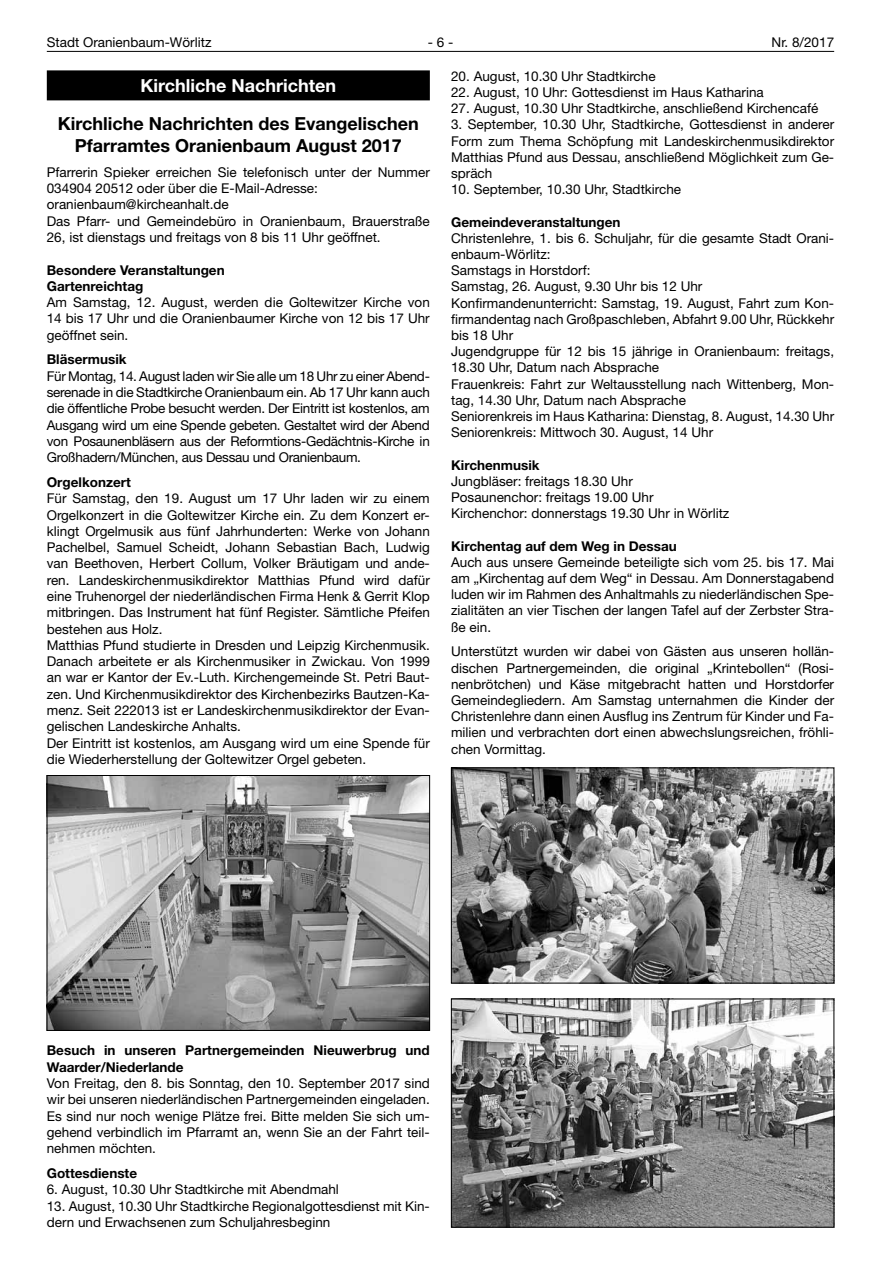
<style>
.page{position:relative;width:881px;height:1263px;background:#fff}
.page>*{position:absolute;margin:0;border:0;box-sizing:border-box;transform-origin:0 0}
.t1{font:700 18px/21.8px "Helvetica Neue LT";color:#000;text-align:center}
.t2{font:700 18px "Helvetica Neue LT";color:#fff}
.t3{font:13.5px/16.4px "Helvetica Neue LT";color:#000;text-align:justify}
.t4{font:700 13.5px/16.4px "Helvetica Neue LT";color:#000}
</style>
<div class="page">
<hr style="left:47px;top:51px;width:786px;height:1px;background:#000">
<div style="left:47px;top:70px;width:382px;height:30px;background:#000"></div>
<img style="left:49px;top:777px;width:378px;height:252px">
<div style="left:47px;top:775px;width:382px;height:256px;border:1px solid #000"></div>
<img style="left:453px;top:770px;width:378px;height:211px">
<div style="left:451px;top:768px;width:382px;height:215px;border:1px solid #000"></div>
<img style="left:453px;top:1001px;width:378px;height:224px">
<div style="left:451px;top:999px;width:382px;height:228px;border:1px solid #000"></div>
<p class="t3" style="left:47px;top:34px;width:166px">Stadt Oranienbaum-Wörlitz</p>
<p class="t3" style="left:427px;top:34px;width:27px">- 6 -</p>
<p class="t3" style="left:771px;top:34px;width:64px">Nr. 8/2017</p>
<h1 class="t2" style="left:140px;top:74px;width:197px">Kirchliche Nachrichten</h1>
<h1 class="t1" style="left:58px;top:113px;width:362px">Kirchliche Nachrichten des Evangelischen<br>Pfarramtes Oranienbaum August 2017</h1>
<p class="t3" style="left:47px;top:164px;width:384px;text-align:left">Pfarrerin Spieker erreichen Sie telefonisch unter der Nummer 034904 20512 oder über die E-Mail-Adresse: oranienbaum@kircheanhalt.de<br>Das Pfarr- und Gemeindebüro in Oranienbaum, Brauerstraße 26, ist dienstags und freitags von 8 bis 11 Uhr geöffnet.</p>
<p class="t4" style="left:47px;top:261px;width:179px">Besondere Veranstaltungen<br>Gartenreichtag</p>
<p class="t3" style="left:47px;top:294px;width:384px">Am Samstag, 12. August, werden die Goltewitzer Kirche von 14 bis 17 Uhr und die Oranienbaumer Kirche von 12 bis 17 Uhr geöffnet sein.</p>
<p class="t4" style="left:47px;top:351px;width:81px">Bläsermusik</p>
<p class="t3" style="left:47px;top:368px;width:384px">Für Montag, 14. August laden wir Sie alle um 18 Uhr zu einer Abend&shy;serenade in die Stadtkirche Oranienbaum ein. Ab 17 Uhr kann auch die öffentliche Probe besucht werden. Der Eintritt ist kostenlos, am Ausgang wird um eine Spende gebeten. Gestaltet wird der Abend von Posaunenbläsern aus der Reformtions-Gedächtnis-Kirche in Großhadern/München, aus Dessau und Oranienbaum.</p>
<p class="t4" style="left:47px;top:474px;width:85px">Orgelkonzert</p>
<p class="t3" style="left:47px;top:490px;width:384px;text-align:left">Für Samstag, den 19. August um 17 Uhr laden wir zu einem Orgelkonzert in die Goltewitzer Kirche ein. Zu dem Konzert er&shy;klingt Orgelmusik aus fünf Jahrhunderten: Werke von Johann Pachelbel, Samuel Scheidt, Johann Sebastian Bach, Ludwig van Beethoven, Herbert Collum, Volker Bräutigam und ande&shy;ren. Landeskirchenmusikdirektor Matthias Pfund wird dafür eine Truhenorgel der niederländischen Firma Henk &amp; Gerrit Klop mitbringen. Das Instrument hat fünf Register. Sämtliche Pfeifen bestehen aus Holz.<br>Matthias Pfund studierte in Dresden und Leipzig Kirchenmusik.<br>Danach arbeitete er als Kirchenmusiker in Zwickau. Von 1999 an war er Kantor der Ev.-Luth. Kirchengemeinde St. Petri Baut&shy;zen. Und Kirchenmusikdirektor des Kirchenbezirks Bautzen-Ka&shy;menz. Seit 222013 ist er Landeskirchenmusikdirektor der Evan&shy;gelischen Landeskirche Anhalts.<br>Der Eintritt ist kostenlos, am Ausgang wird um eine Spende für die Wiederherstellung der Goltewitzer Orgel gebeten.</p>
<p class="t3" style="left:451px;top:68px;width:206px">20. August, 10.30 Uhr Stadtkirche</p>
<p class="t3" style="left:451px;top:84px;width:314px">22. August, 10 Uhr: Gottesdienst im Haus Katharina</p>
<p class="t3" style="left:451px;top:100px;width:368px">27. August, 10.30 Uhr Stadtkirche, anschließend Kirchencafé</p>
<p class="t3" style="left:451px;top:116px;width:384px">3. September, 10.30 Uhr, Stadtkirche, Gottesdienst in anderer Form zum Thema Schöpfung mit Landeskirchenmusikdirektor Matthias Pfund aus Dessau, anschließend Möglichkeit zum Ge&shy;spräch</p>
<p class="t3" style="left:451px;top:181px;width:231px">10. September, 10.30 Uhr, Stadtkirche</p>
<p class="t4" style="left:451px;top:213px;width:171px">Gemeindeveranstaltungen</p>
<p class="t3" style="left:451px;top:230px;width:384px;text-align:left">Christenlehre, 1. bis 6. Schuljahr, für die gesamte Stadt Orani&shy;enbaum-Wörlitz:<br>Samstags in Horstdorf:<br>Samstag, 26. August, 9.30 Uhr bis 12 Uhr Konfirmandenunterricht: Samstag, 19. August, Fahrt zum Kon&shy;firmandentag nach Großpaschleben, Abfahrt 9.00 Uhr, Rückkehr bis 18 Uhr<br>Jugendgruppe für 12 bis 15 jährige in Oranienbaum: freitags, 18.30 Uhr, Datum nach Absprache<br>Frauenkreis: Fahrt zur Weltausstellung nach Wittenberg, Mon&shy;tag, 14.30 Uhr, Datum nach Absprache<br>Seniorenkreis im Haus Katharina: Dienstag, 8. August, 14.30 Uhr Seniorenkreis: Mittwoch 30. August, 14 Uhr</p>
<p class="t4" style="left:451px;top:456px;width:90px">Kirchenmusik</p>
<p class="t3" style="left:451px;top:473px;width:280px;text-align:left">Jungbläser: freitags 18.30 Uhr<br>Posaunenchor: freitags 19.00 Uhr<br>Kirchenchor: donnerstags 19.30 Uhr in Wörlitz</p>
<p class="t4" style="left:451px;top:537px;width:227px">Kirchentag auf dem Weg in Dessau</p>
<p class="t3" style="left:451px;top:554px;width:384px">Auch aus unsere Gemeinde beteiligte sich vom 25. bis 17. Mai am „Kirchentag auf dem Weg“ in Dessau. Am Donnerstagabend luden wir im Rahmen des Anhaltmahls zu niederländischen Spe&shy;zialitäten an vier Tischen der langen Tafel auf der Zerbster Stra&shy;ße ein.</p>
<p class="t3" style="left:451px;top:643px;width:384px">Unterstützt wurden wir dabei von Gästen aus unseren hollän&shy;dischen Partnergemeinden, die original „Krintebollen“ (Rosi&shy;nenbrötchen) und Käse mitgebracht hatten und Horstdorfer Gemeindegliedern. Am Samstag unternahmen die Kinder der Christenlehre dann einen Ausflug ins Zentrum für Kinder und Fa&shy;milien und verbrachten dort einen abwechslungsreichen, fröhli&shy;chen Vormittag.</p>
<p class="t4" style="left:47px;top:1042px;width:384px">Besuch in unseren Partnergemeinden Nieuwerbrug und<br>Waarder/Niederlande</p>
<p class="t3" style="left:47px;top:1075px;width:384px">Von Freitag, den 8. bis Sonntag, den 10. September 2017 sind wir bei unseren niederländischen Partnergemeinden eingeladen.<br>Es sind nur noch wenige Plätze frei. Bitte melden Sie sich um&shy;gehend verbindlich im Pfarramt an, wenn Sie an der Fahrt teil&shy;nehmen möchten.</p>
<p class="t4" style="left:47px;top:1165px;width:92px">Gottesdienste</p>
<p class="t3" style="left:47px;top:1181px;width:293px">6. August, 10.30 Uhr Stadtkirche mit Abendmahl</p>
<p class="t3" style="left:47px;top:1197px;width:384px">13. August, 10.30 Uhr Stadtkirche Regionalgottesdienst mit Kin&shy;dern und Erwachsenen zum Schuljahresbeginn</p>
</div>
